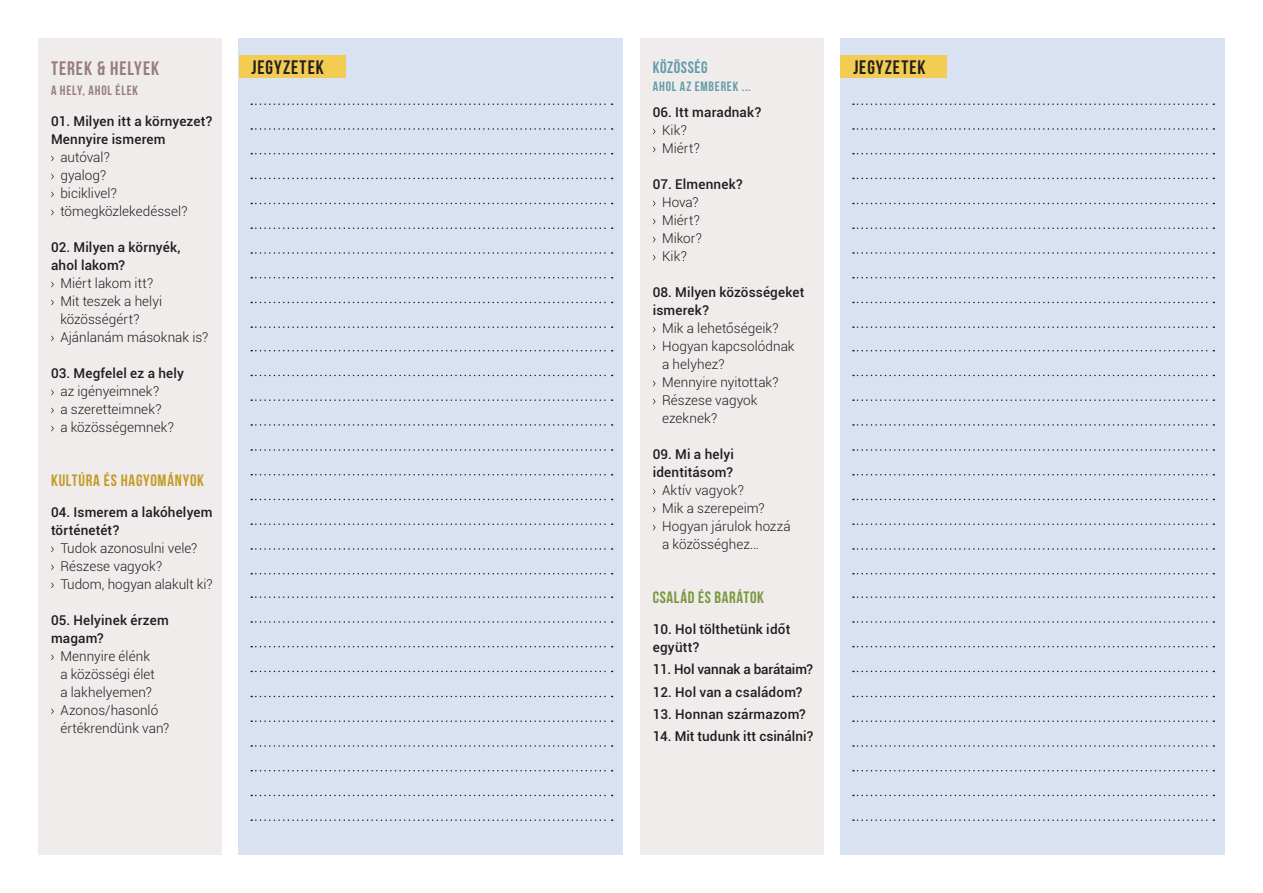
<style>
.page{position:relative;width:1263px;height:893px;background:#fff}
.page>*{position:absolute;margin:0;border:0;box-sizing:border-box;transform-origin:0 0}
.t1{font:19.5px "Bebas Neue";letter-spacing:.05em;color:#231f20}
.t2{font:19.5px "Bebas Neue";letter-spacing:.045em;color:#a28788}
.t3{font:16.5px "Bebas Neue";letter-spacing:.045em;color:#d0a82a}
.t4{font:16.5px "Bebas Neue";letter-spacing:.04em;color:#81a445}
.t5{font:16.5px "Bebas Neue";letter-spacing:.035em;color:#67a9b7}
.t6{font:300 13.5px/18px "Roboto";letter-spacing:.005em;color:#231f20}
.t7{font:500 13.5px/18px "Roboto";letter-spacing:.01em;color:#231f20}
.t8{font:500 13.5px "Roboto";letter-spacing:-.01em;color:#231f20}
.t9{font:13.5px "Bebas Neue";letter-spacing:.06em;color:#67a9b7}
.t10{font:13.5px "Bebas Neue";letter-spacing:.06em;color:#a28788}
</style>
<div class="page">
<div style="left:38px;top:38px;width:184px;height:817px;background:#f0ecec"></div>
<div style="left:640px;top:38px;width:183px;height:817px;background:#f0ecec"></div>
<div style="left:239px;top:38px;width:384px;height:817px;background:#d8e2f2"></div>
<div style="left:840px;top:38px;width:385px;height:817px;background:#d8e2f2"></div>
<div style="left:239px;top:55px;width:106px;height:23px;background:#f3cc52"></div>
<div style="left:840px;top:55px;width:107px;height:23px;background:#f3cc52"></div>
<svg style="left:251px;top:103px;width:362px;height:2px"></svg>
<svg style="left:251px;top:128px;width:362px;height:2px"></svg>
<svg style="left:251px;top:153px;width:362px;height:1px"></svg>
<svg style="left:251px;top:178px;width:362px;height:1px"></svg>
<svg style="left:251px;top:203px;width:362px;height:1px"></svg>
<svg style="left:251px;top:227px;width:362px;height:2px"></svg>
<svg style="left:251px;top:252px;width:362px;height:2px"></svg>
<svg style="left:251px;top:302px;width:362px;height:1px"></svg>
<svg style="left:251px;top:277px;width:362px;height:1px"></svg>
<svg style="left:251px;top:326px;width:362px;height:2px"></svg>
<svg style="left:251px;top:350px;width:362px;height:1px"></svg>
<svg style="left:251px;top:375px;width:362px;height:1px"></svg>
<svg style="left:251px;top:399px;width:362px;height:2px"></svg>
<svg style="left:251px;top:424px;width:362px;height:2px"></svg>
<svg style="left:251px;top:449px;width:362px;height:2px"></svg>
<svg style="left:251px;top:474px;width:362px;height:1px"></svg>
<svg style="left:251px;top:499px;width:362px;height:1px"></svg>
<svg style="left:251px;top:548px;width:362px;height:2px"></svg>
<svg style="left:251px;top:523px;width:362px;height:2px"></svg>
<svg style="left:251px;top:573px;width:362px;height:1px"></svg>
<svg style="left:251px;top:596px;width:362px;height:2px"></svg>
<svg style="left:251px;top:621px;width:362px;height:2px"></svg>
<svg style="left:251px;top:646px;width:362px;height:1px"></svg>
<svg style="left:251px;top:671px;width:362px;height:1px"></svg>
<svg style="left:251px;top:696px;width:362px;height:1px"></svg>
<svg style="left:251px;top:720px;width:362px;height:2px"></svg>
<svg style="left:251px;top:745px;width:362px;height:2px"></svg>
<svg style="left:251px;top:795px;width:362px;height:1px"></svg>
<svg style="left:251px;top:770px;width:362px;height:1px"></svg>
<svg style="left:251px;top:819px;width:362px;height:2px"></svg>
<svg style="left:853px;top:103px;width:361px;height:2px"></svg>
<svg style="left:853px;top:128px;width:361px;height:2px"></svg>
<svg style="left:853px;top:153px;width:361px;height:1px"></svg>
<svg style="left:853px;top:178px;width:361px;height:1px"></svg>
<svg style="left:853px;top:203px;width:361px;height:1px"></svg>
<svg style="left:853px;top:227px;width:361px;height:2px"></svg>
<svg style="left:853px;top:252px;width:361px;height:2px"></svg>
<svg style="left:853px;top:302px;width:361px;height:1px"></svg>
<svg style="left:853px;top:277px;width:361px;height:1px"></svg>
<svg style="left:853px;top:326px;width:361px;height:2px"></svg>
<svg style="left:853px;top:350px;width:361px;height:1px"></svg>
<svg style="left:853px;top:375px;width:361px;height:1px"></svg>
<svg style="left:853px;top:399px;width:361px;height:2px"></svg>
<svg style="left:853px;top:424px;width:361px;height:2px"></svg>
<svg style="left:853px;top:449px;width:361px;height:2px"></svg>
<svg style="left:853px;top:474px;width:361px;height:1px"></svg>
<svg style="left:853px;top:499px;width:361px;height:1px"></svg>
<svg style="left:853px;top:548px;width:361px;height:2px"></svg>
<svg style="left:853px;top:523px;width:361px;height:2px"></svg>
<svg style="left:853px;top:573px;width:361px;height:1px"></svg>
<svg style="left:853px;top:596px;width:361px;height:2px"></svg>
<svg style="left:853px;top:621px;width:361px;height:2px"></svg>
<svg style="left:853px;top:646px;width:361px;height:1px"></svg>
<svg style="left:853px;top:671px;width:361px;height:1px"></svg>
<svg style="left:853px;top:696px;width:361px;height:1px"></svg>
<svg style="left:853px;top:720px;width:361px;height:2px"></svg>
<svg style="left:853px;top:745px;width:361px;height:2px"></svg>
<svg style="left:853px;top:795px;width:361px;height:1px"></svg>
<svg style="left:853px;top:770px;width:361px;height:1px"></svg>
<svg style="left:853px;top:819px;width:361px;height:2px"></svg>
<h1 class="t2" style="left:51px;top:58px;width:110px">TEREK &amp; HELYEK</h1>
<p class="t10" style="left:51px;top:83px;width:89px">A HELY, AHOL ÉLEK</p>
<p class="t7" style="left:51px;top:112px;width:163px">01. Milyen itt a környezet?<br>Mennyire ismerem</p>
<p class="t6" style="left:60px;top:148px;width:129px">autóval?<br>gyalog?<br>biciklivel? tömegközlekedéssel?</p>
<p class="t7" style="left:51px;top:238px;width:131px">02. Milyen a környék, ahol lakom?</p>
<p class="t6" style="left:60px;top:274px;width:149px">Miért lakom itt?<br>Mit teszek a helyi közösségért?<br>Ajánlanám másoknak is?</p>
<p class="t7" style="left:51px;top:364px;width:134px">03. Megfelel ez a hely</p>
<p class="t6" style="left:60px;top:382px;width:115px">az igényeimnek?<br>a szeretteimnek?<br>a közösségemnek?</p>
<p class="t3" style="left:51px;top:471px;width:155px">KULTÚRA ÉS HAGYOMÁNYOK</p>
<p class="t7" style="left:51px;top:503px;width:163px">04. Ismerem a lakóhelyem történetét?</p>
<p class="t6" style="left:60px;top:539px;width:154px">Tudok azonosulni vele?<br>Részese vagyok?<br>Tudom, hogyan alakult ki?</p>
<p class="t7" style="left:51px;top:611px;width:119px">05. Helyinek érzem magam?</p>
<p class="t6" style="left:60px;top:647px;width:110px">Mennyire élénk<br>a közösségi élet<br>a lakhelyemen?<br>Azonos/hasonló értékrendünk van?</p>
<p class="t5" style="left:653px;top:58px;width:56px">KÖZÖSSÉG</p>
<p class="t9" style="left:653px;top:79px;width:100px">AHOL AZ EMBEREK ...</p>
<p class="t7" style="left:653px;top:103px;width:110px">06. Itt maradnak?</p>
<p class="t6" style="left:662px;top:121px;width:39px">Kik?<br>Miért?</p>
<p class="t7" style="left:653px;top:175px;width:92px">07. Elmennek?</p>
<p class="t6" style="left:662px;top:193px;width:41px">Hova?<br>Miért?<br>Mikor?<br>Kik?</p>
<p class="t7" style="left:653px;top:283px;width:153px">08. Milyen közösségeket ismerek?</p>
<p class="t6" style="left:662px;top:319px;width:134px">Mik a lehetőségeik?<br>Hogyan kapcsolódnak a helyhez?<br>Mennyire nyitottak?<br>Részese vagyok ezeknek?</p>
<p class="t7" style="left:653px;top:445px;width:83px">09. Mi a helyi identitásom?</p>
<p class="t6" style="left:662px;top:481px;width:130px">Aktív vagyok?<br>Mik a szerepeim?<br>Hogyan járulok hozzá a közösséghez…</p>
<p class="t4" style="left:653px;top:589px;width:113px">CSALÁD ÉS BARÁTOK</p>
<p class="t7" style="left:653px;top:620px;width:139px">10. Hol tölthetünk időt együtt?</p>
<p class="t8" style="left:653px;top:660px;width:162px">11. Hol vannak a barátaim?</p>
<p class="t7" style="left:653px;top:682px;width:151px">12. Hol van a családom?</p>
<p class="t7" style="left:653px;top:704px;width:154px">13. Honnan származom?</p>
<p class="t7" style="left:653px;top:727px;width:162px">14. Mit tudunk itt csinálni?</p>
<h1 class="t1" style="left:252px;top:57px;width:74px">JEGYZETEK</h1>
<h1 class="t1" style="left:853px;top:57px;width:74px">JEGYZETEK</h1>
</div>
